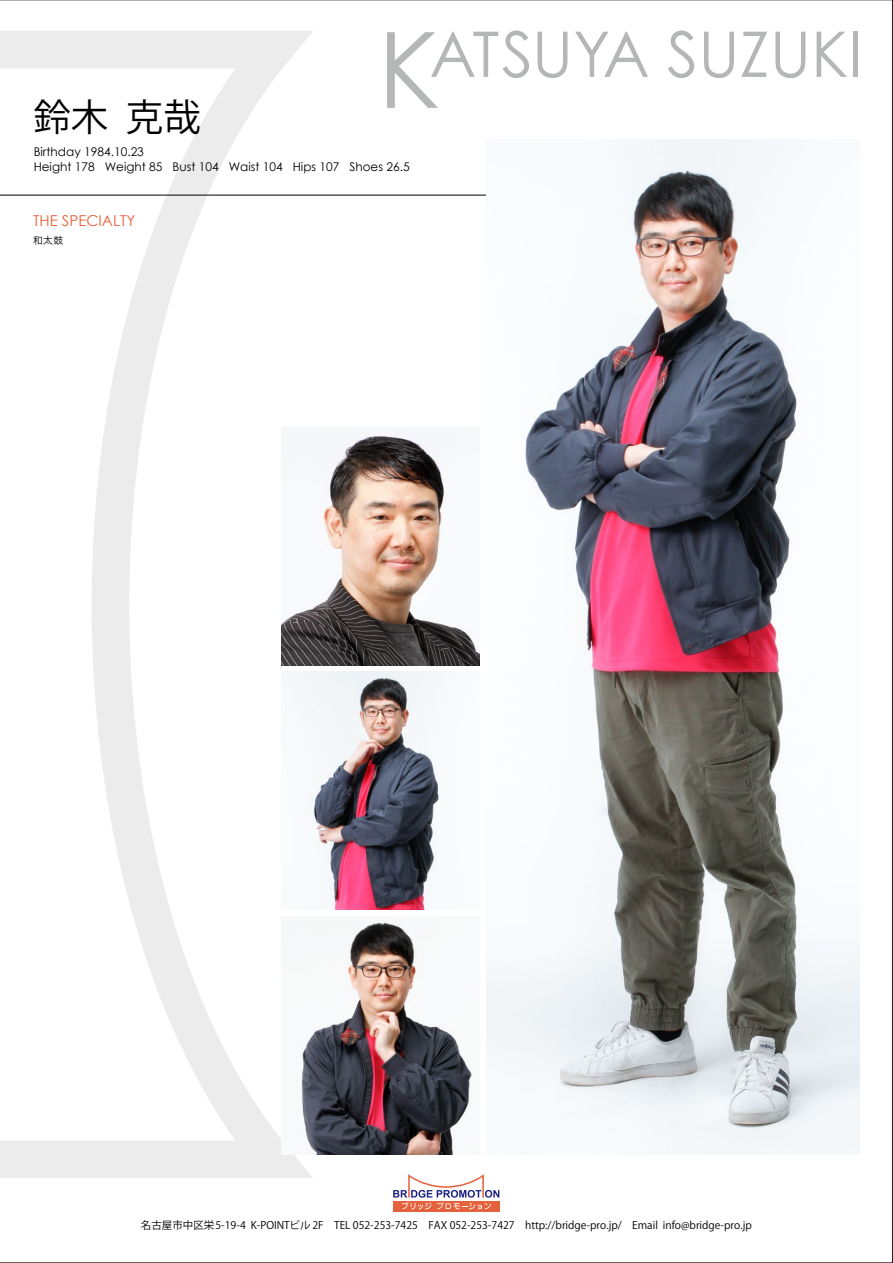
<style>
.page{position:relative;width:893px;height:1263px;background:#fff}
.page>*{position:absolute;margin:0;border:0;box-sizing:border-box;transform-origin:0 0}
.t1{font:63px "Century Gothic";color:#b5b6b6}
.t2{font:37.5px "Koz Go Pro";color:#000}
.t3{font:15px "Century Gothic";color:#e9613b}
.t4{font:12px/15px "Century Gothic";color:#000}
.t5{font:10.5px "Koz Go Pro";color:#000}
.t6{font:9.75px "Hira Kaku Pro W3";color:#000}
.s1{font-size:105.3px}
</style>
<div class="page">
<svg style="left:2px;top:31px;width:352px;height:1147px"></svg>
<svg style="left:393px;top:1209px;width:106px;height:2px"></svg>
<svg style="left:393px;top:1174px;width:106px;height:35px"></svg>
<hr style="left:0;top:195px;width:512px;height:1px;background:#000">
<img style="left:282px;top:427px;width:198px;height:238px">
<img style="left:486px;top:140px;width:374px;height:1014px">
<img style="left:282px;top:672px;width:160px;height:238px">
<img style="left:282px;top:916px;width:190px;height:238px">
<h2 class="t2" style="left:33px;top:93px;width:169px">鈴木 克哉</h2>
<h1 class="t1" style="left:378px;top:16px;width:486px"><span class="s1">K</span>ATSUYA SUZUKI</h1>
<p class="t4" style="left:34px;top:144px;width:377px">Birthday 1984.10.23<br>Height 178 Weight 85 Bust 104 Waist 104 Hips 107 Shoes 26.5</p>
<h3 class="t3" style="left:33px;top:211px;width:104px">THE SPECIALTY</h3>
<p class="t6" style="left:33px;top:232px;width:32px">和太鼓</p>
<p class="t5" style="left:141px;top:1218px;width:612px">名古屋市中区栄5-19-4 K-POINTビル 2F　TEL 052-253-7425　FAX 052-253-7427　http://bridge-pro.jp/　Email info@bridge-pro.jp</p>
</div>
